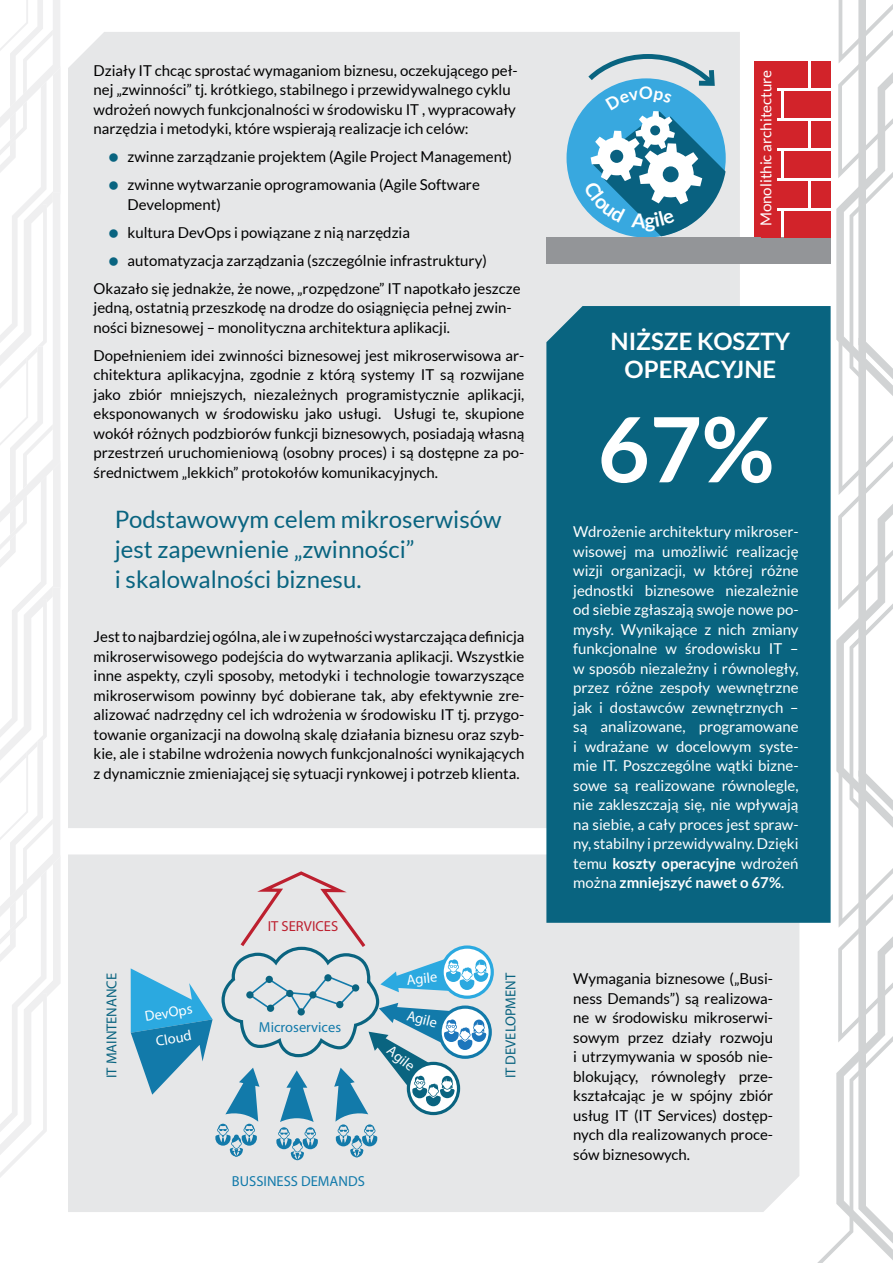
<style>
.page{position:relative;width:893px;height:1263px;background:#fff}
.page>*{position:absolute;margin:0;border:0;box-sizing:border-box;transform-origin:0 0}
.t1{font:700 90px "Lato";color:#fff}
.t2{font:24px/30px "Lato";color:#096480}
.t3{font:700 24px/28.8px "Lato";color:#fff;text-align:center}
.t4{font:15.15px "Lato";color:#fff}
.t5{font:15px/19.5px "Lato";color:#000}
.t6{font:15px/19.5px "Lato";color:#fff;text-align:justify}
.t7{font:14.55px "Myriad Pro";color:#127aaa}
.t8{font:14.55px "Myriad Pro";color:#0a6480}
.t9{font:14.55px "Myriad Pro";color:#fff}
.t10{font:14.55px "Myriad Pro";color:#bd202f}
.s1{font-weight:700}
</style>
<div class="page">
<svg style="left:0;top:0;width:61px;height:1177px"></svg>
<div style="left:68px;top:32px;width:672px;height:796px;background:#e6e7e8"></div>
<div style="left:68px;top:854px;width:731px;height:358px;background:#e6e7e8"></div>
<div style="left:546px;top:306px;width:271px;height:617px;background:#096480"></div>
<div style="left:755px;top:61px;width:22px;height:177px;background:#d2232a"></div>
<svg style="left:817px;top:0;width:76px;height:1263px"></svg>
<div style="left:567px;top:78px;width:159px;height:160px;background:#38a8df;border-radius:50%"></div>
<div style="left:546px;top:238px;width:285px;height:26px;background:#939598"></div>
<div style="left:761px;top:61px;width:46px;height:26px;background:#d2232a"></div>
<div style="left:761px;top:121px;width:46px;height:26px;background:#d2232a"></div>
<div style="left:761px;top:181px;width:46px;height:27px;background:#d2232a"></div>
<div style="left:761px;top:91px;width:20px;height:26px;background:#d2232a"></div>
<div style="left:761px;top:151px;width:20px;height:27px;background:#d2232a"></div>
<div style="left:761px;top:211px;width:20px;height:27px;background:#d2232a"></div>
<div style="left:811px;top:61px;width:20px;height:26px;background:#d2232a"></div>
<div style="left:811px;top:121px;width:20px;height:26px;background:#d2232a"></div>
<div style="left:811px;top:181px;width:20px;height:27px;background:#d2232a"></div>
<div style="left:784px;top:91px;width:47px;height:26px;background:#d2232a"></div>
<div style="left:784px;top:151px;width:47px;height:27px;background:#d2232a"></div>
<div style="left:784px;top:211px;width:47px;height:27px;background:#d2232a"></div>
<svg style="left:131px;top:871px;width:363px;height:289px;background:#c0d3dc"></svg>
<svg style="left:110px;top:154px;width:8px;height:8px"></svg>
<svg style="left:110px;top:182px;width:8px;height:8px"></svg>
<svg style="left:110px;top:229px;width:8px;height:9px"></svg>
<svg style="left:110px;top:257px;width:8px;height:9px"></svg>
<svg style="left:583px;top:54px;width:142px;height:182px"></svg>
<p class="t5" style="left:94px;top:61px;width:426px">Działy IT chcąc sprostać wymaganiom biznesu, oczekującego peł&shy;nej „zwinności” tj. krótkiego, stabilnego i przewidywalnego cyklu wdrożeń nowych funkcjonalności w środowisku IT , wypracowały narzędzia i metodyki, które wspierają realizacje ich celów:</p>
<p class="t5" style="left:128px;top:143px;width:386px;line-height:28px">zwinne zarządzanie projektem (Agile Project Management) zwinne wytwarzanie oprogramowania (Agile Software</p>
<p class="t5" style="left:128px;top:195px;width:95px">Development)</p>
<p class="t5" style="left:128px;top:223px;width:284px">kultura DevOps i powiązane z nią narzędzia</p>
<p class="t5" style="left:128px;top:251px;width:361px">automatyzacja zarządzania (szczególnie infrastruktury)</p>
<p class="t5" style="left:94px;top:279px;width:429px">Okazało się jednakże, że nowe, „rozpędzone” IT napotkało jeszcze</p>
<p class="t5" style="left:94px;top:298px;width:420px">jedną, ostatnią przeszkodę na drodze do osiągnięcia pełnej zwin&shy;ności biznesowej – monolityczna architektura aplikacji.</p>
<p class="t5" style="left:94px;top:346px;width:432px;text-align:justify">Dopełnieniem idei zwinności biznesowej jest mikroserwisowa ar&shy;chitektura aplikacyjna, zgodnie z którą systemy IT są rozwijane jako zbiór mniejszych, niezależnych programistycznie aplikacji, eksponowanych w środowisku jako usługi. Usługi te, skupione wokół różnych podzbiorów funkcji biznesowych, posiadają własną przestrzeń uruchomieniową (osobny proces) i są dostępne za po&shy;średnictwem „lekkich” protokołów komunikacyjnych.</p>
<h2 class="t2" style="left:115px;top:505px;width:388px">Podstawowym celem mikroserwisów jest zapewnienie „zwinności”<br>i skalowalności biznesu.</h2>
<p class="t5" style="left:94px;top:627px;width:432px;text-align:justify">Jest to najbardziej ogólna, ale i w zupełności wystarczająca definicja mikroserwisowego podejścia do wytwarzania aplikacji. Wszystkie inne aspekty, czyli sposoby, metodyki i technologie towarzyszące mikroserwisom powinny być dobierane tak, aby efektywnie zre&shy;alizować nadrzędny cel ich wdrożenia w środowisku IT tj. przygo&shy;towanie organizacji na dowolną skalę działania biznesu oraz szyb&shy;kie, ale i stabilne wdrożenia nowych funkcjonalności wynikających z dynamicznie zmieniającej się sytuacji rynkowej i potrzeb klienta.</p>
<p class="t10" style="left:268px;top:917px;width:72px">IT SERVICES</p>
<p class="t8" style="left:103px;top:1078px;width:107px;rotate:-90deg">IT MAINTENANCE</p>
<p class="t9" style="left:406px;top:971px;width:32px;rotate:-6deg">Agile</p>
<p class="t9" style="left:143px;top:1008px;width:49px;rotate:-10deg">DevOps</p>
<p class="t9" style="left:409px;top:1006px;width:32px;rotate:14deg">Agile</p>
<p class="t9" style="left:394px;top:1041px;width:32px;rotate:38deg">Agile</p>
<p class="t7" style="left:259px;top:1018px;width:84px">Microservices</p>
<p class="t9" style="left:154px;top:1032px;width:38px;rotate:-10deg">Cloud</p>
<p class="t7" style="left:232px;top:1172px;width:134px">BUSSINESS DEMANDS</p>
<p class="t8" style="left:502px;top:1078px;width:107px;rotate:-90deg">IT DEVELOPMENT</p>
<p class="t6" style="left:608px;top:215px;width:80px">Cloud Agile</p>
<p class="t4" style="left:758px;top:226px;width:158px;rotate:-90deg">Monolithic architecture</p>
<h2 class="t3" style="left:610px;top:326px;width:181px">NIŻSZE KOSZTY<br>OPERACYJNE</h2>
<h1 class="t1" style="left:598px;top:398px;width:178px">67%</h1>
<p class="t6" style="left:573px;top:522px;width:227px">Wdrożenie architektury mikroser&shy;wisowej ma umożliwić realizację wizji organizacji, w której różne jednostki biznesowe niezależnie od siebie zgłaszają swoje nowe po&shy;mysły. Wynikające z nich zmiany funkcjonalne w środowisku IT – w sposób niezależny i równoległy, przez różne zespoły wewnętrzne jak i dostawców zewnętrznych – są analizowane, programowane i wdrażane w docelowym syste&shy;mie IT. Poszczególne wątki bizne&shy;sowe są realizowane równolegle, nie zakleszczają się, nie wpływają na siebie, a cały proces jest spraw&shy;ny, stabilny i przewidywalny. Dzięki temu <span class="s1">koszty operacyjne</span> wdrożeń można <span class="s1">zmniejszyć nawet o 67%</span>.</p>
<p class="t5" style="left:573px;top:969px;width:201px;text-align:justify">Wymagania biznesowe („Busi&shy;ness Demands”) są realizowa&shy;ne w środowisku mikroserwi&shy;sowym przez działy rozwoju i utrzymywania w sposób nie&shy;blokujący, równoległy prze&shy;kształcając je w spójny zbiór usług IT (IT Services) dostęp&shy;nych dla realizowanych proce&shy;sów biznesowych.</p>
</div>
